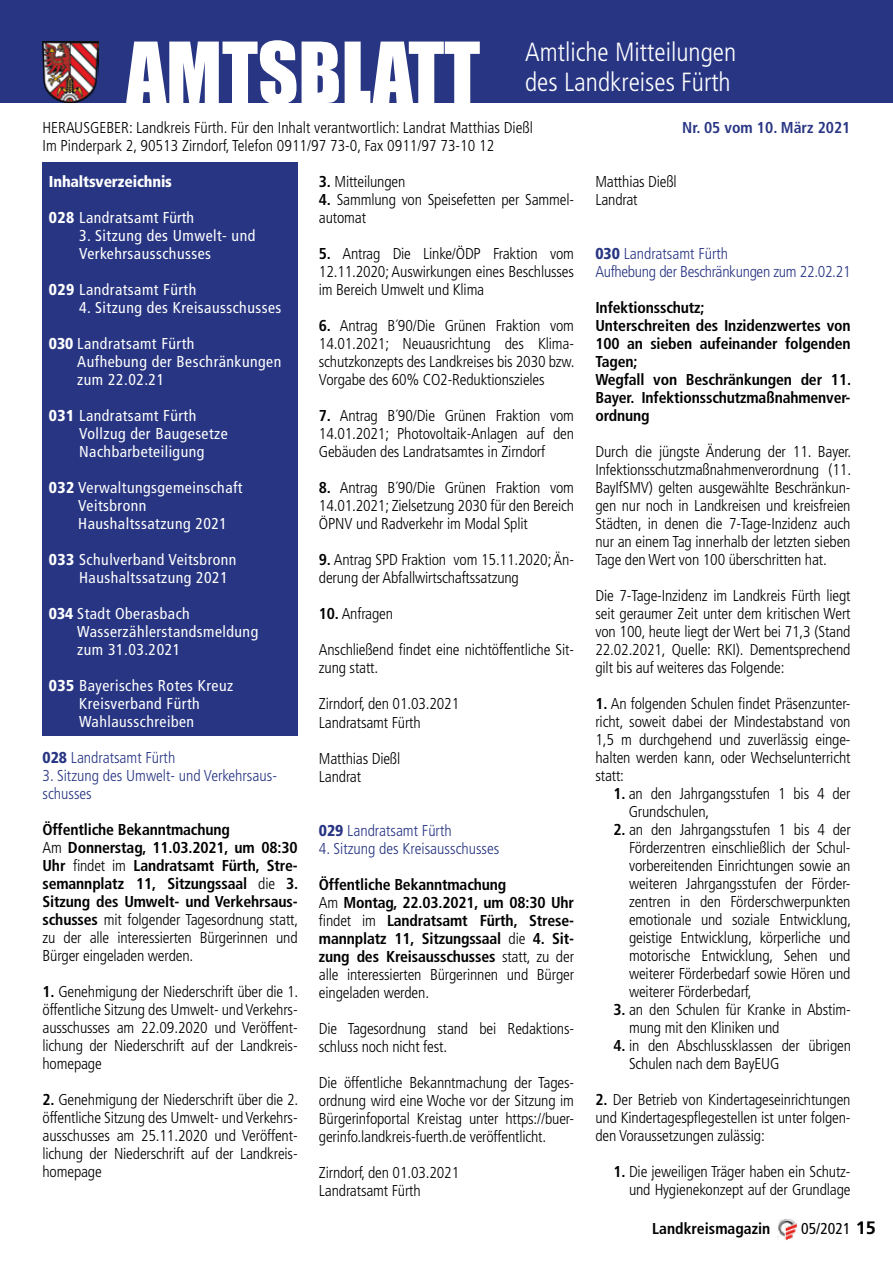
<style>
.page{position:relative;width:893px;height:1263px;background:#fff}
.page>*{position:absolute;margin:0;border:0;box-sizing:border-box;transform-origin:0 0}
.t1{font:78px "Impact";color:#fff}
.t2{font:300 condensed 26.25px/30px "Frutiger LT Std";color:#fff}
.t3{font:300 condensed 15.75px/18px "Frutiger LT Std";letter-spacing:-.01em;color:#000}
.t4{font:700 condensed 15.75px/18px "Frutiger LT Std";letter-spacing:-.01em;color:#000}
.t5{font:condensed 15.75px/18px "Frutiger LT Std";letter-spacing:.03em;color:#fff}
.t6{font:300 condensed 15.75px/18px "Frutiger LT Std";color:#283583}
.t7{font:300 condensed 15.75px/18px "Frutiger LT Std";letter-spacing:-.02em;color:#283583}
.t8{font:700 condensed 15.75px "Frutiger LT Std";color:#283583}
.t9{font:900 condensed 15.75px "Frutiger LT Std";letter-spacing:-.01em;color:#fff}
.t10{font:condensed 15.75px "Frutiger LT Std";color:#000}
.s1{font-weight:900}
.s2{font-weight:300}
.s3{font-weight:700}
.s4{font-weight:700;font-stretch:normal;font-size:18px}
</style>
<div class="page">
<div style="left:0;top:0;width:893px;height:102px;background:#283583"></div>
<img style="left:43px;top:41px;width:56px;height:61px">
<div style="left:43px;top:163px;width:255px;height:573px;background:#283583"></div>
<img style="left:778px;top:1219px;width:19px;height:21px">
<h1 class="t1" style="left:126px;top:12px;width:355px">AMTSBLATT</h1>
<p class="t3" style="left:43px;top:119px;width:492px">HERAUSGEBER: Landkreis Fürth. Für den Inhalt verantwortlich: Landrat Matthias Dießl<br>Im Pinderpark 2, 90513 Zirndorf, Telefon 0911/97 73-0, Fax 0911/97 73-10 12</p>
<h2 class="t2" style="left:525px;top:37px;width:213px">Amtliche Mitteilungen des Landkreises Fürth</h2>
<p class="t8" style="left:682px;top:118px;width:170px">Nr. 05 vom 10. März 2021</p>
<p class="t9" style="left:49px;top:172px;width:125px">Inhaltsverzeichnis</p>
<p class="t5" style="left:49px;top:209px;width:147px"><span class="s1">028</span> Landratsamt Fürth</p>
<p class="t5" style="left:79px;top:227px;width:178px">3. Sitzung des Umwelt- und<br>Verkehrsausschusses</p>
<p class="t5" style="left:49px;top:281px;width:149px"><span class="s1">029</span> Landratsamt Fürth</p>
<p class="t5" style="left:79px;top:299px;width:204px">4. Sitzung des Kreisausschusses</p>
<p class="t5" style="left:77px;top:335px;width:206px;text-indent:-28px"><span class="s1">030</span> Landratsamt Fürth<br>Aufhebung der Beschränkungen zum 22.02.21</p>
<p class="t5" style="left:79px;top:407px;width:150px;text-indent:-30px"><span class="s1">031</span> Landratsamt Fürth<br>Vollzug der Baugesetze<br>Nachbarbeteiligung</p>
<p class="t5" style="left:78px;top:479px;width:166px;text-indent:-29px"><span class="s1">032</span> Verwaltungsgemeinschaft<br>Veitsbronn<br>Haushaltssatzung 2021</p>
<p class="t5" style="left:79px;top:551px;width:159px;text-indent:-30px"><span class="s1">033</span> Schulverband Veitsbronn<br>Haushaltssatzung 2021</p>
<p class="t5" style="left:77px;top:605px;width:183px;text-indent:-28px"><span class="s1">034</span> Stadt Oberasbach<br>Wasserzählerstandsmeldung zum 31.03.2021</p>
<p class="t5" style="left:49px;top:677px;width:186px;text-align:center"><span class="s1">035</span> Bayerisches Rotes Kreuz<br>Kreisverband Fürth<br>Wahlausschreiben</p>
<p class="t6" style="left:43px;top:749px;width:134px"><span class="s1">028</span> Landratsamt Fürth</p>
<p class="t6" style="left:43px;top:767px;width:236px">3. Sitzung des Umwelt- und Verkehrsaus&shy;schusses</p>
<p class="t4" style="left:43px;top:821px;width:257px">Öffentliche Bekanntmachung<br><span class="s2">Am</span> Donnerstag, 11.03.2021, um 08:30<br>Uhr <span class="s2">findet im</span> Landratsamt Fürth, Stre&shy;semannplatz 11, Sitzungssaal <span class="s2">die</span> 3.<br>Sitzung des Umwelt- und Verkehrsaus&shy;schusses <span class="s2">mit folgender Tagesordnung statt, zu der alle interessierten Bürgerinnen und Bürger eingeladen werden.</span></p>
<p class="t3" style="left:43px;top:983px;width:257px;text-align:justify"><span class="s3">1.</span> Genehmigung der Niederschrift über die 1. öffentliche Sitzung des Umwelt- und Verkehrs&shy;ausschusses am 22.09.2020 und Veröffent&shy;lichung der Niederschrift auf der Landkreis&shy;homepage</p>
<p class="t3" style="left:43px;top:1091px;width:257px;text-align:justify"><span class="s3">2.</span> Genehmigung der Niederschrift über die 2. öffentliche Sitzung des Umwelt- und Verkehrs&shy;ausschusses am 25.11.2020 und Veröffent&shy;lichung der Niederschrift auf der Landkreis&shy;homepage</p>
<p class="t3" style="left:319px;top:173px;width:88px"><span class="s3">3.</span> Mitteilungen</p>
<p class="t3" style="left:319px;top:191px;width:257px"><span class="s3">4.</span> Sammlung von Speisefetten per Sammel&shy;automat</p>
<p class="t3" style="left:319px;top:245px;width:257px;text-align:justify"><span class="s3">5.</span> Antrag Die Linke/ÖDP Fraktion vom 12.11.2020; Auswirkungen eines Beschlusses im Bereich Umwelt und Klima</p>
<p class="t3" style="left:319px;top:317px;width:257px;text-align:justify"><span class="s3">6.</span> Antrag B´90/Die Grünen Fraktion vom 14.01.2021; Neuausrichtung des Klima&shy;schutzkonzepts des Landkreises bis 2030 bzw.<br>Vorgabe des 60% CO2-Reduktionszieles</p>
<p class="t3" style="left:319px;top:407px;width:257px;text-align:justify"><span class="s3">7.</span> Antrag B´90/Die Grünen Fraktion vom 14.01.2021; Photovoltaik-Anlagen auf den Gebäuden des Landratsamtes in Zirndorf</p>
<p class="t3" style="left:319px;top:479px;width:257px;text-align:justify"><span class="s3">8.</span> Antrag B´90/Die Grünen Fraktion vom 14.01.2021; Zielsetzung 2030 für den Bereich ÖPNV und Radverkehr im Modal Split</p>
<p class="t3" style="left:319px;top:551px;width:257px"><span class="s3">9.</span> Antrag SPD Fraktion vom 15.11.2020; Än&shy;derung der Abfallwirtschaftssatzung</p>
<p class="t3" style="left:319px;top:605px;width:76px"><span class="s3">10.</span> Anfragen</p>
<p class="t3" style="left:319px;top:641px;width:257px">Anschließend findet eine nichtöffentliche Sit&shy;zung statt.</p>
<p class="t3" style="left:319px;top:695px;width:142px">Zirndorf, den 01.03.2021<br>Landratsamt Fürth</p>
<p class="t3" style="left:319px;top:749px;width:83px">Matthias Dießl<br>Landrat</p>
<p class="t6" style="left:319px;top:821px;width:134px"><span class="s1">029</span> Landratsamt Fürth</p>
<p class="t6" style="left:319px;top:839px;width:182px">4. Sitzung des Kreisausschusses</p>
<p class="t4" style="left:319px;top:875px;width:257px">Öffentliche Bekanntmachung<br><span class="s2">Am</span> Montag, 22.03.2021, um 08:30 Uhr <span class="s2">findet im</span> Landratsamt Fürth, Strese&shy;mannplatz 11, Sitzungssaal <span class="s2">die</span> 4. Sit&shy;zung des Kreisausschusses <span class="s2">statt, zu der alle interessierten Bürgerinnen und Bürger eingeladen werden.</span></p>
<p class="t3" style="left:319px;top:1019px;width:257px">Die Tagesordnung stand bei Redaktions&shy;schluss noch nicht fest.</p>
<p class="t3" style="left:319px;top:1073px;width:257px;text-align:justify">Die öffentliche Bekanntmachung der Tages&shy;ordnung wird eine Woche vor der Sitzung im Bürgerinfoportal Kreistag unter https://buer&shy;gerinfo.landkreis-fuerth.de veröffentlicht.</p>
<p class="t3" style="left:319px;top:1163px;width:142px">Zirndorf, den 01.03.2021<br>Landratsamt Fürth</p>
<p class="t3" style="left:595px;top:173px;width:83px">Matthias Dießl<br>Landrat</p>
<p class="t7" style="left:595px;top:245px;width:257px"><span class="s1">030</span> Landratsamt Fürth<br>Aufhebung der Beschränkungen zum 22.02.21</p>
<p class="t4" style="left:595px;top:299px;width:257px">Infektionsschutz;<br>Unterschreiten des Inzidenzwertes von<br>100 an sieben aufeinander folgenden<br>Tagen;<br>Wegfall von Beschränkungen der 11.<br>Bayer. Infektionsschutzmaßnahmenver&shy;ordnung</p>
<p class="t3" style="left:595px;top:443px;width:257px;text-align:justify">Durch die jüngste Änderung der 11. Bayer.<br>Infektionsschutzmaßnahmenverordnung (11.<br>BayIfSMV) gelten ausgewählte Beschränkun&shy;gen nur noch in Landkreisen und kreisfreien Städten, in denen die 7-Tage-Inzidenz auch nur an einem Tag innerhalb der letzten sieben Tage den Wert von 100 überschritten hat.</p>
<p class="t3" style="left:595px;top:587px;width:257px;text-align:justify">Die 7-Tage-Inzidenz im Landkreis Fürth liegt seit geraumer Zeit unter dem kritischen Wert von 100, heute liegt der Wert bei 71,3 (Stand 22.02.2021, Quelle: RKI). Dementsprechend gilt bis auf weiteres das Folgende:</p>
<p class="t3" style="left:595px;top:695px;width:257px;text-align:justify"><span class="s3">1.</span> An folgenden Schulen findet Präsenzunter&shy;richt, soweit dabei der Mindestabstand von 1,5 m durchgehend und zuverlässig einge&shy;halten werden kann, oder Wechselunterricht statt:</p>
<p class="t3" style="left:629px;top:785px;width:223px;text-indent:-15px"><span class="s3">1.</span> an den Jahrgangsstufen 1 bis 4 der<br>Grundschulen,</p>
<p class="t3" style="left:629px;top:821px;width:224px;text-align:justify;text-indent:-16px"><span class="s3">2.</span> an den Jahrgangsstufen 1 bis 4 der Förderzentren einschließlich der Schul&shy;vorbereitenden Einrichtungen sowie an weiteren Jahrgangsstufen der Förder&shy;zentren in den Förderschwerpunkten emotionale und soziale Entwicklung, geistige Entwicklung, körperliche und motorische Entwicklung, Sehen und weiterer Förderbedarf sowie Hören und weiterer Förderbedarf,</p>
<p class="t3" style="left:629px;top:1001px;width:223px;text-indent:-16px"><span class="s3">3.</span> an den Schulen für Kranke in Abstim&shy;mung mit den Kliniken und</p>
<p class="t3" style="left:629px;top:1037px;width:223px;text-indent:-16px"><span class="s3">4.</span> in den Abschlussklassen der übrigen<br>Schulen nach dem BayEUG</p>
<p class="t3" style="left:595px;top:1091px;width:257px;text-align:justify"><span class="s3">2.</span> Der Betrieb von Kindertageseinrichtungen und Kindertagespflegestellen ist unter folgen&shy;den Voraussetzungen zulässig:</p>
<p class="t3" style="left:613px;top:1163px;width:239px;text-align:right"><span class="s3">1.</span> Die jeweiligen Träger haben ein Schutz&shy;und Hygienekonzept auf der Grundlage</p>
<p class="t4" style="left:652px;top:1219px;width:120px">Landkreismagazin</p>
<p class="t10" style="left:801px;top:1219px;width:76px">05/2021 <span class="s4">15</span></p>
</div>
